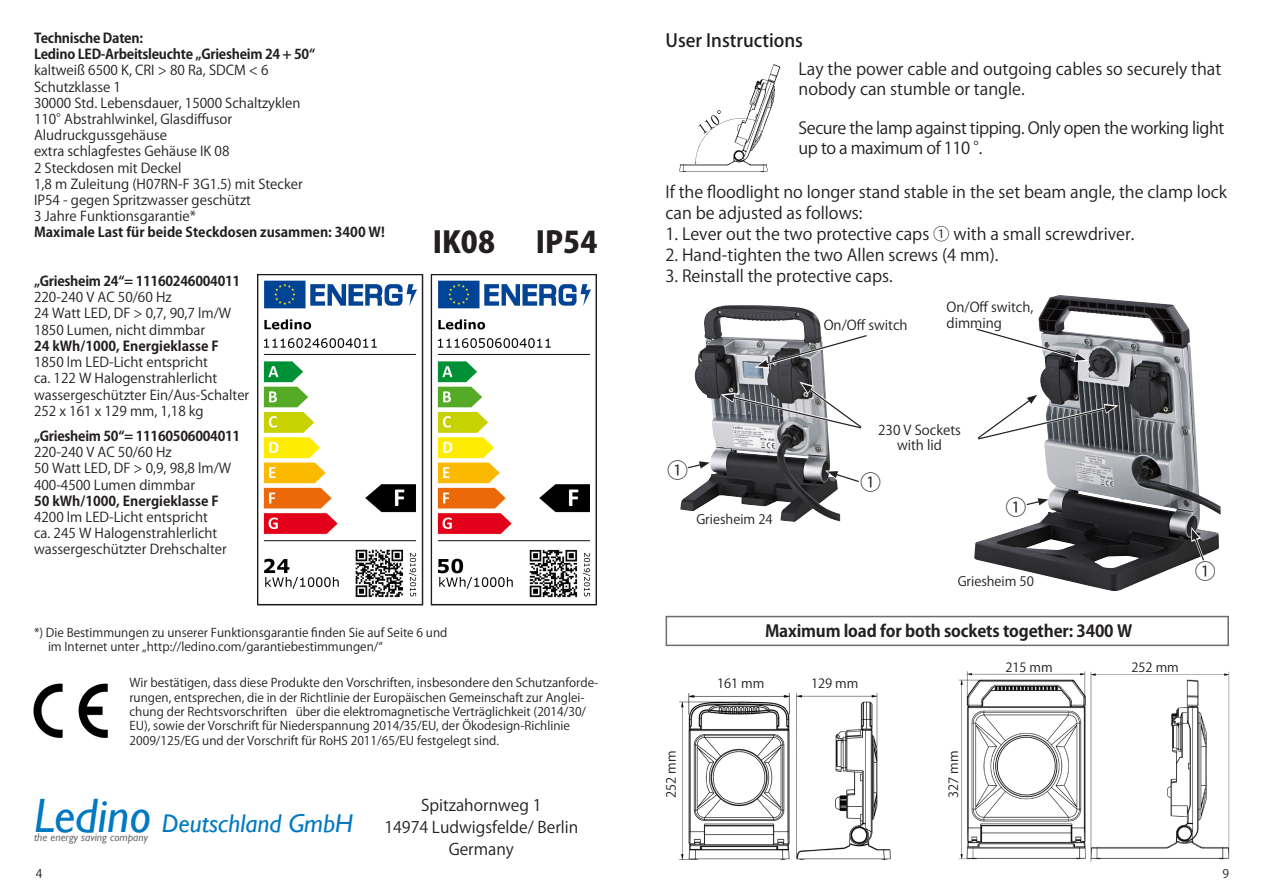
<style>
.page{position:relative;width:1263px;height:893px;background:#fff}
.page>*{position:absolute;margin:0;border:0;box-sizing:border-box;transform-origin:0 0}
.t1{font:800 29.4px "Koz Go Pro";color:#231f20}
.t2{font:italic 25.65px "Gill Sans";color:#0079c2}
.t3{font:21px "Koz Go Pro";color:#231f20}
.t4{font:500 18px "Koz Go Pro";color:#231f20}
.t5{font:16.5px/19.8px "Koz Go Pro";color:#231f20}
.t6{font:16.5px/19.8px "Koz Go Pro";letter-spacing:-.025em;color:#231f20}
.t7{font:700 16.5px "Koz Go Pro";letter-spacing:-.01em;color:#231f20}
.t8{font:15.9px/21.9px "Koz Go Pro";color:#231f20;text-align:center}
.t9{font:13.5px/16.2px "Koz Go Pro";color:#231f20}
.t10{font:700 13.5px/16.2px "Koz Go Pro";letter-spacing:-.02em;color:#231f20}
.t11{font:700 13.5px "Koz Go Pro";color:#231f20}
.t12{font:13.05px "Koz Go Pro";color:#231f20}
.t13{font:12.75px "Koz Go Pro";color:#231f20}
.t14{font:12px/14.4px "Koz Go Pro";color:#231f20}
.t15{font:italic 11.25px "Gill Sans";color:#6c6d70}
.s1{font-size:48.15px}
</style>
<div class="page">
<img style="left:33px;top:683px;width:74px;height:56px">
<img style="left:263px;top:280px;width:154px;height:318px">
<div style="left:258px;top:274px;width:165px;height:331px;border:1px solid #231f20"></div>
<img style="left:437px;top:280px;width:154px;height:318px">
<div style="left:431px;top:274px;width:165px;height:331px;border:1px solid #231f20"></div>
<img style="left:679px;top:64px;width:102px;height:108px">
<img style="left:959px;top:671px;width:271px;height:191px">
<div style="left:666px;top:616px;width:563px;height:30px;border:2px solid #6c6d70"></div>
<img style="left:679px;top:693px;width:212px;height:167px">
<img style="left:680px;top:305px;width:160px;height:217px">
<img style="left:974px;top:295px;width:247px;height:296px">
<svg style="left:720px;top:382px;width:142px;height:48px"></svg>
<svg style="left:825px;top:470px;width:34px;height:15px"></svg>
<svg style="left:687px;top:461px;width:23px;height:8px"></svg>
<svg style="left:1025px;top:498px;width:23px;height:8px"></svg>
<svg style="left:1191px;top:527px;width:16px;height:38px"></svg>
<svg style="left:976px;top:393px;width:142px;height:48px"></svg>
<svg style="left:754px;top:334px;width:113px;height:35px"></svg>
<svg style="left:975px;top:327px;width:113px;height:35px"></svg>
<p class="t10" style="left:34px;top:31px;width:283px">Technische Daten:<br>Ledino LED-Arbeitsleuchte „Griesheim 24 + 50“</p>
<p class="t9" style="left:34px;top:63px;width:270px">kaltweiß 6500 K, CRI &gt; 80 Ra, SDCM &lt; 6<br>Schutzklasse 1<br>30000 Std. Lebensdauer, 15000 Schaltzyklen<br>110°Abstrahlwinkel, Glasdiffusor<br>Aludruckgussgehäuse<br>extra schlagfestes Gehäuse IK 08<br>2 Steckdosen mit Deckel<br>1,8 m Zuleitung (H07RN-F 3G1.5) mit Stecker<br>IP54 - gegen Spritzwasser geschützt<br>3 Jahre Funktionsgarantie*</p>
<p class="t11" style="left:34px;top:224px;width:352px">Maximale Last für beide Steckdosen zusammen: 3400 W!</p>
<p class="t10" style="left:34px;top:274px;width:208px">„Griesheim 24“= 11160246004011</p>
<p class="t9" style="left:34px;top:290px;width:199px">220-240 V AC 50/60 Hz<br>24 Watt LED, DF &gt; 0,7, 90,7 lm/W<br>1850 Lumen, nicht dimmbar</p>
<p class="t11" style="left:34px;top:337px;width:186px">24 kWh/1000, Energieklasse F</p>
<p class="t9" style="left:34px;top:354px;width:217px">1850 lm LED-Licht entspricht<br>ca. 122 W Halogenstrahlerlicht wassergeschützter Ein/Aus-Schalter<br>252 x 161 x 129 mm, 1,18 kg</p>
<p class="t10" style="left:34px;top:429px;width:208px">„Griesheim 50“= 11160506004011</p>
<p class="t9" style="left:34px;top:444px;width:199px">220-240 V AC 50/60 Hz<br>50 Watt LED, DF &gt; 0,9, 98,8 lm/W<br>400-4500 Lumen dimmbar</p>
<p class="t11" style="left:34px;top:492px;width:186px">50 kWh/1000, Energieklasse F</p>
<p class="t9" style="left:34px;top:509px;width:194px">4200 lm LED-Licht entspricht ca. 245 W Halogenstrahlerlicht wassergeschützter Drehschalter</p>
<h1 class="t1" style="left:433px;top:223px;width:64px">IK08</h1>
<h1 class="t1" style="left:536px;top:223px;width:63px">IP54</h1>
<p class="t14" style="left:48px;top:625px;width:401px;text-indent:-14px">*) Die Bestimmungen zu unserer Funktionsgarantie finden Sie auf Seite 6 und im Internet unter „http://ledino.com/garantiebestimmungen/“</p>
<p class="t14" style="left:129px;top:676px;width:470px">Wir bestätigen, dass diese Produkte den Vorschriften, insbesondere den Schutzanforde&shy;rungen, entsprechen, die in der Richtlinie der Europäischen Gemeinschaft zur Anglei&shy;chung der Rechtsvorschriften über die elektromagnetische Verträglichkeit (2014/30/ EU), sowie der Vorschrift für Niederspannung 2014/35/EU, der Ökodesign-Richlinie 2009/125/EG und der Vorschrift für RoHS 2011/65/EU festgelegt sind.</p>
<h2 class="t2" style="left:34px;top:808px;width:321px"><span class="s1">Ledino</span> Deutschland GmbH</h2>
<p class="t15" style="left:34px;top:831px;width:115px">the energy saving company</p>
<p class="t14" style="left:36px;top:866px;width:8px">4</p>
<p class="t8" style="left:384px;top:795px;width:195px">Spitzahornweg 1<br>14974 Ludwigsfelde/ Berlin<br>Germany</p>
<h3 class="t4" style="left:665px;top:29px;width:139px">User Instructions</h3>
<p class="t5" style="left:798px;top:59px;width:424px">Lay the power cable and outgoing cables so securely that nobody can stumble or tangle.</p>
<p class="t6" style="left:798px;top:119px;width:427px">Secure the lamp against tipping. Only open the working light up to a maximum of 110 °.</p>
<p class="t5" style="left:665px;top:182px;width:563px;line-height:21px">If the floodlight no longer stand stable in the set beam angle, the clamp lock can be adjusted as follows:</p>
<p class="t5" style="left:665px;top:225px;width:470px">1. Lever out the two protective caps ① with a small screwdriver.</p>
<p class="t5" style="left:665px;top:246px;width:335px">2. Hand-tighten the two Allen screws (4 mm).</p>
<p class="t5" style="left:665px;top:267px;width:229px">3. Reinstall the protective caps.</p>
<p class="t9" style="left:824px;top:317px;width:85px">On/Off switch</p>
<p class="t9" style="left:946px;top:299px;width:88px">On/Off switch, dimming</p>
<h3 class="t3" style="left:667px;top:457px;width:22px">①</h3>
<p class="t12" style="left:696px;top:511px;width:78px">Griesheim 24</p>
<p class="t9" style="left:878px;top:422px;width:84px;line-height:15.1px;text-align:center">230 V Sockets with lid</p>
<h3 class="t3" style="left:860px;top:469px;width:22px">①</h3>
<h3 class="t3" style="left:1006px;top:493px;width:22px">①</h3>
<p class="t12" style="left:958px;top:573px;width:78px">Griesheim 50</p>
<p class="t7" style="left:765px;top:620px;width:369px">Maximum load for both sockets together: 3400 W</p>
<p class="t13" style="left:717px;top:675px;width:49px">161 mm</p>
<p class="t13" style="left:811px;top:675px;width:49px">129 mm</p>
<p class="t13" style="left:1005px;top:659px;width:49px">215 mm</p>
<p class="t13" style="left:1131px;top:659px;width:49px">252 mm</p>
<h3 class="t3" style="left:1195px;top:557px;width:22px">①</h3>
<p class="t13" style="left:663px;top:798px;width:49px;rotate:-90deg">252 mm</p>
<p class="t13" style="left:945px;top:798px;width:49px;rotate:-90deg">327 mm</p>
<p class="t14" style="left:1222px;top:866px;width:8px">9</p>
</div>
